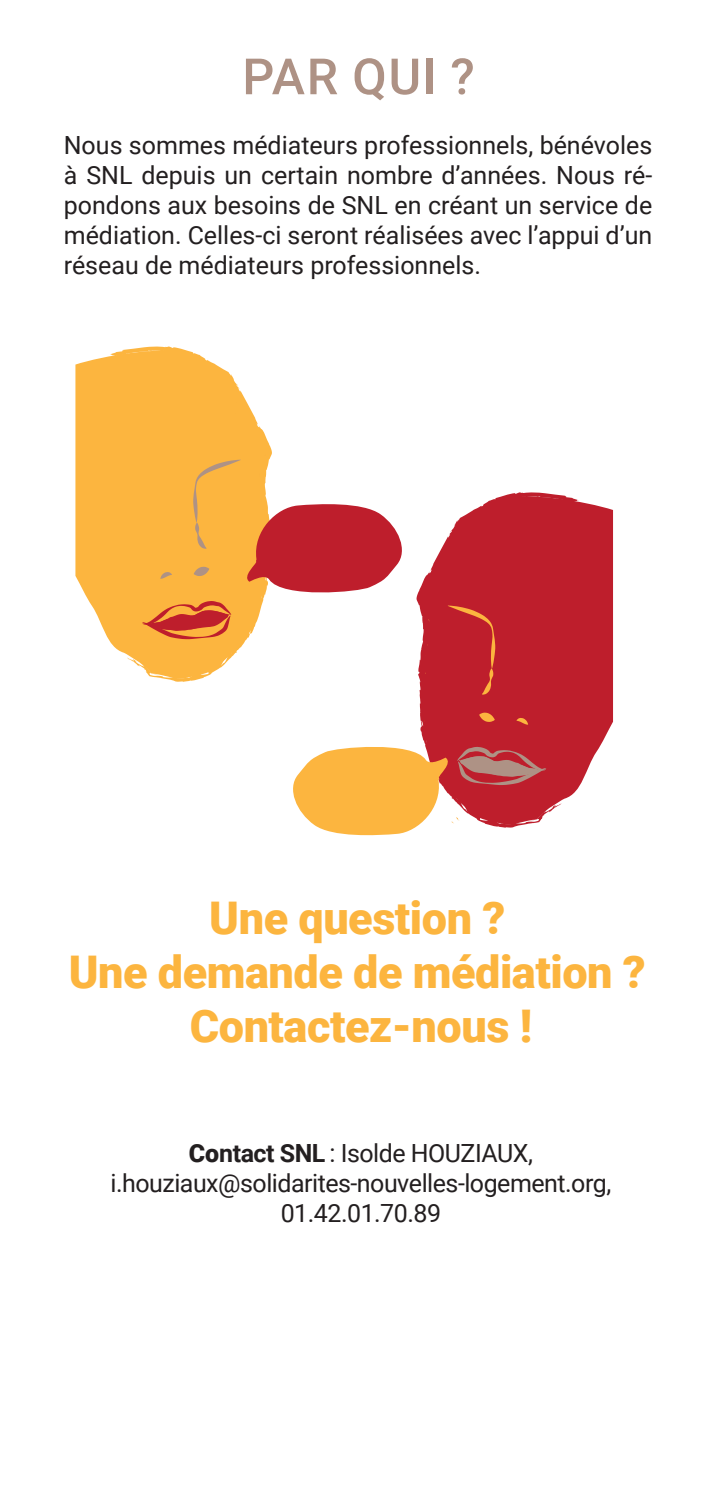
<style>
.page{position:relative;width:709px;height:1489px;background:#fff}
.page>*{position:absolute;margin:0;border:0;box-sizing:border-box;transform-origin:0 0}
.t1{font:500 50px "Roboto";letter-spacing:.035em;color:#ae9285}
.t2{font:900 45px/54px "Roboto";letter-spacing:-.01em;color:#fcb53f;text-align:center}
.t3{font:25px/30px "Roboto";letter-spacing:-.02em;color:#231f20;text-align:center}
.s1{font-weight:900}
.s2{font-weight:700}
</style>
<div class="page">
<svg style="left:75px;top:356px;width:35px;height:286px;background:#fcbf5a"></svg>
<svg style="left:110px;top:346px;width:162px;height:335px;fill:#fcb53f"></svg>
<svg style="left:578px;top:500px;width:35px;height:288px;background:#c63c48"></svg>
<svg style="left:416px;top:492px;width:162px;height:321px;background:#c63c48"></svg>
<svg style="left:421px;top:644px;width:7px;height:12px"></svg>
<svg style="left:516px;top:717px;width:12px;height:7px"></svg>
<svg style="left:479px;top:712px;width:16px;height:10px"></svg>
<svg style="left:448px;top:605px;width:47px;height:89px;background:#c32b2d"></svg>
<svg style="left:293px;top:740px;width:253px;height:96px"></svg>
<svg style="left:142px;top:454px;width:260px;height:185px"></svg>
<h1 class="t1" style="left:242px;top:41px;width:234px">PAR QUI ?</h1>
<p class="t3" style="left:64px;top:129px;width:590px;text-align:justify">Nous sommes médiateurs professionnels, bénévoles à SNL depuis un certain nombre d’années. Nous ré&shy;pondons aux besoins de SNL en créant un service de médiation. Celles-ci seront réalisées avec l’appui d’un réseau de médiateurs professionnels.</p>
<h2 class="t2" style="left:69px;top:889px;width:578px">Une question ?<br>Une demande de médiation ?<br>Contactez-nous !</h2>
<p class="t3" style="left:110px;top:1137px;width:502px"><span class="s1">Co</span><span class="s2">ntact SNL</span> : Isolde HOUZIAUX, i.houziaux@solidarites-nouvelles-logement.org,<br>01.42.01.70.89</p>
</div>
